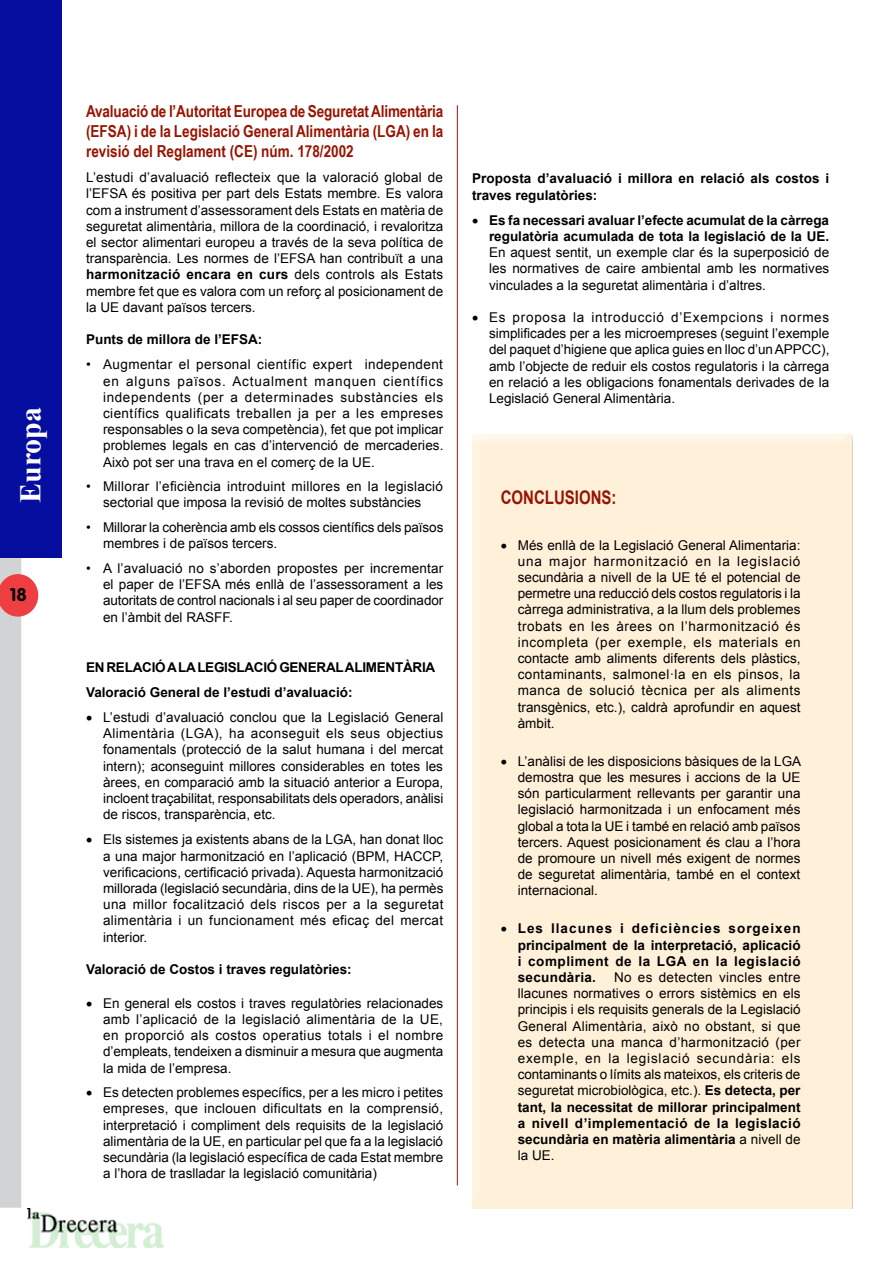
<style>
.page{position:relative;width:893px;height:1263px;background:#fff}
.page>*{position:absolute;margin:0;border:0;box-sizing:border-box;transform-origin:0 0}
.t1{font:700 30px "Times New Roman";color:#fff}
.t2{font:700 18.75px "Arial";color:#971402;scale:.8 1}
.t3{font:700 18px "VAG Rounded";color:#000}
.t4{font:700 16.5px/19.8px "Arial Narrow";color:#971402;text-align:justify}
.t5{font:13.5px/16.2px "Arial";color:#000;text-align:justify}
.t6{font:700 13.5px/16.2px "Arial";color:#000}
.t7{font:13.5px/16.2px "Arial";letter-spacing:.02em;color:#000;text-align:center}
.s1{font-weight:700}
</style>
<div class="page">
<svg style="left:0;top:557px;width:38px;height:651px"></svg>
<img style="left:27px;top:1209px;width:136px;height:38px">
<div style="left:0;top:0;width:61px;height:557px;background:#060e9f"></div>
<div style="left:466px;top:434px;width:389px;height:775px;background:#fff1d9"></div>
<hr style="left:457px;top:105px;width:1px;height:1080px;background:#971402">
<h1 class="t1" style="left:10px;top:503px;width:98px;rotate:-90deg">Europa</h1>
<h3 class="t3" style="left:10px;top:584px;width:18px">18</h3>
<p class="t4" style="left:86px;top:101px;width:359px">Avaluació de l’Autoritat Europea de Seguretat Alimentària (EFSA) i de la Legislació General Alimentària (LGA) en la revisió del Reglament (CE) núm. 178/2002</p>
<p class="t5" style="left:86px;top:169px;width:359px">L’estudi d’avaluació reflecteix que la valoració global de l’EFSA és positiva per part dels Estats membre. Es valora com a instrument d’assessorament dels Estats en matèria de seguretat alimentària, millora de la coordinació, i revaloritza el sector alimentari europeu a través de la seva política de transparència. Les normes de l’EFSA han contribuït a una <span class="s1">harmonització encara en curs</span> dels controls als Estats membre fet que es valora com un reforç al posicionament de la UE davant països tercers.</p>
<p class="t6" style="left:86px;top:332px;width:178px">Punts de millora de l’EFSA:</p>
<p class="t5" style="left:103px;top:357px;width:342px;text-indent:-17px">• Augmentar el personal científic expert independent en alguns països. Actualment manquen científics independents (per a determinades substàncies els científics qualificats treballen ja per a les empreses responsables o la seva competència), fet que pot implicar problemes legals en cas d’intervenció de mercaderies.<br>Això pot ser una trava en el comerç de la UE.</p>
<p class="t7" style="left:86px;top:478px;width:358px">• Millorar l’eficiència introduint millores en la legislació sectorial que imposa la revisió de moltes substàncies</p>
<p class="t5" style="left:103px;top:519px;width:342px;text-indent:-17px">• Millorar la coherència amb els cossos científics dels països membres i de països tercers.</p>
<p class="t5" style="left:103px;top:560px;width:342px;text-indent:-17px">• A l’avaluació no s’aborden propostes per incrementar el paper de l’EFSA més enllà de l’assessorament a les autoritats de control nacionals i al seu paper de coordinador en l’àmbit del RASFF.</p>
<p class="t6" style="left:86px;top:659px;width:30px">En relació</p>
<p class="t6" style="left:167px;top:659px;width:48px">ala Legislació</p>
<p class="t6" style="left:279px;top:659px;width:21px">General</p>
<p class="t6" style="left:86px;top:655px;width:278px;line-height:25.2px;text-indent:259px">Alimentària<br>Valoració General de l’estudi d’avaluació:</p>
<p class="t5" style="left:103px;top:709px;width:342px;text-indent:-17px">• L’estudi d’avaluació conclou que la Legislació General Alimentària (LGA), ha aconseguit els seus objectius fonamentals (protecció de la salut humana i del mercat intern); aconseguint millores considerables en totes les àrees, en comparació amb la situació anterior a Europa, incloent traçabilitat, responsabilitats dels operadors, anàlisi de riscos, transparència, etc.</p>
<p class="t5" style="left:103px;top:832px;width:342px;text-indent:-17px">• Els sistemes ja existents abans de la LGA, han donat lloc a una major harmonització en l’aplicació (BPM, HACCP, verificacions, certificació privada). Aquesta harmonització millorada (legislació secundària, dins de la UE), ha permès una millor focalització dels riscos per a la seguretat alimentària i un funcionament més eficaç del mercat interior.</p>
<p class="t6" style="left:86px;top:962px;width:267px">Valoració de Costos i traves regulatòries:</p>
<p class="t5" style="left:103px;top:995px;width:342px;text-indent:-17px">• En general els costos i traves regulatòries relacionades amb l’aplicació de la legislació alimentària de la UE, en proporció als costos operatius totals i el nombre d’empleats, tendeixen a disminuir a mesura que augmenta la mida de l’empresa.</p>
<p class="t5" style="left:103px;top:1084px;width:342px;text-indent:-17px">• Es detecten problemes específics, per a les micro i petites empreses, que inclouen dificultats en la comprensió, interpretació i compliment dels requisits de la legislació alimentària de la UE, en particular pel que fa a la legislació secundària (la legislació específica de cada Estat membre a l’hora de traslladar la legislació comunitària)</p>
<p class="t6" style="left:472px;top:171px;width:359px">Proposta d’avaluació i millora en relació als costos i traves regulatòries:</p>
<p class="t6" style="left:472px;top:212px;width:359px;text-align:right">• Es fa necessari avaluar l’efecte acumulat de la càrrega regulatòria acumulada de tota la legislació de la UE.</p>
<p class="t5" style="left:489px;top:244px;width:342px">En aquest sentit, un exemple clar és la superposició de les normatives de caire ambiental amb les normatives vinculades a la seguretat alimentària i d’altres.</p>
<p class="t5" style="left:489px;top:309px;width:342px;text-indent:-17px">• Es proposa la introducció d’Exempcions i normes simplificades per a les microempreses (seguint l’exemple del paquet d’higiene que aplica guies en lloc d’un APPCC), amb l’objecte de reduir els costos regulatoris i la càrrega en relació a les obligacions fonamentals derivades de la Legislació General Alimentària.</p>
<h2 class="t2" style="left:501px;top:485px;width:27px">Conclusions</h2>
<h2 class="t2" style="left:612px;top:485px;width:8px">:</h2>
<p class="t5" style="left:518px;top:537px;width:284px;text-indent:-17px">• Més enllà de la Legislació General Alimentaria: una major harmonització en la legislació secundària a nivell de la UE té el potencial de permetre una reducció dels costos regulatoris i la càrrega administrativa, a la llum dels problemes trobats en les àrees on l’harmonització és incompleta (per exemple, els materials en contacte amb aliments diferents dels plàstics, contaminants, salmonel·la en els pinsos, la manca de solució tècnica per als aliments transgènics, etc.), caldrà aprofundir en aquest àmbit.</p>
<p class="t5" style="left:518px;top:753px;width:285px;text-indent:-17px">• L’anàlisi de les disposicions bàsiques de la LGA demostra que les mesures i accions de la UE són particularment rellevants per garantir una legislació harmonitzada i un enfocament més global a tota la UE i també en relació amb països tercers. Aquest posicionament és clau a l’hora de promoure un nivell més exigent de normes de seguretat alimentària, també en el context internacional.</p>
<p class="t6" style="left:518px;top:921px;width:284px;text-align:justify;text-indent:-17px">• Les llacunes i deficiències sorgeixen principalment de la interpretació, aplicació i compliment de la LGA en la legislació secundària.</p>
<p class="t5" style="left:518px;top:969px;width:284px;text-indent:96px">No es detecten vincles entre llacunes normatives o errors sistèmics en els principis i els requisits generals de la Legislació General Alimentària, això no obstant, si que es detecta una manca d’harmonització (per exemple, en la legislació secundària: els contaminants o límits als mateixos, els criteris de seguretat microbiològica, etc.). <span class="s1">Es detecta, per tant, la necessitat de millorar principalment a nivell d’implementació de la legislació secundària en matèria alimentària</span> a nivell de la UE.</p>
</div>
